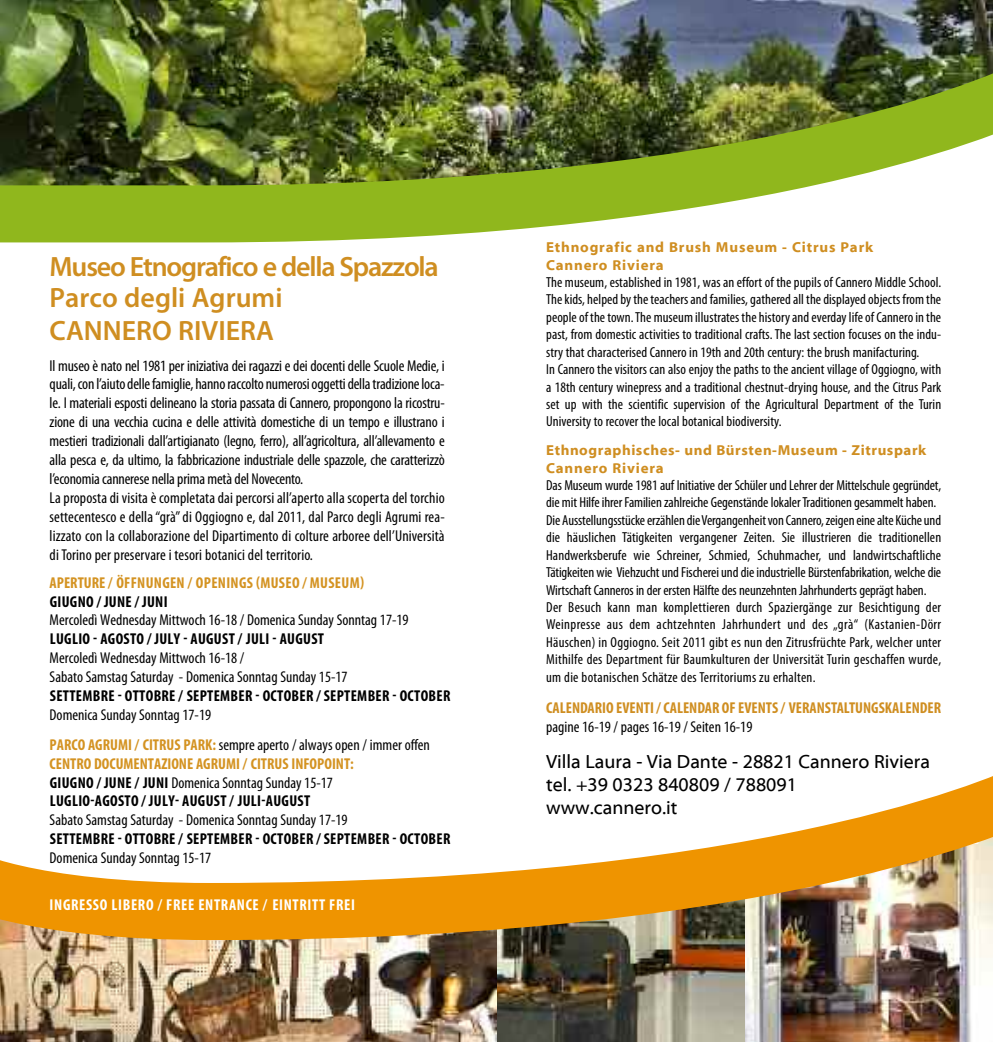
<style>
.page{position:relative;width:993px;height:1042px;background:#fff}
.page>*{position:absolute;margin:0;border:0;box-sizing:border-box;transform-origin:0 0}
.t1{font:600 28px/32.4px "Myriad Pro";letter-spacing:-.02em;color:#cf8e21}
.t2{font:19.25px/23.1px "Myriad Web Pro";color:#000}
.t3{font:condensed 15.75px/18.9px "Myriad Pro";color:#000}
.t4{font:700 condensed 15.75px "Myriad Pro";letter-spacing:.02em;color:#000}
.t5{font:700 condensed 15.75px/18.9px "Myriad Pro";color:#000}
.t6{font:700 condensed 15.75px "Myriad Pro";color:#cf8e21}
.t7{font:700 condensed 15.75px "Myriad Pro";letter-spacing:.02em;color:#d49322}
.t8{font:700 condensed 15.75px "Myriad Pro";letter-spacing:.045em;color:#fff}
.t9{font:condensed 14.53px/17.5px "Myriad Pro";letter-spacing:.005em;color:#000}
.t10{font:700 14.53px/17.5px "Myriad Web Pro";letter-spacing:.055em;color:#cf8e21}
.s1{font-weight:700;color:#d49322}
.s2{color:#d49322}
.s3{font-weight:400}
</style>
<div class="page">
<img style="left:744px;top:968px;width:231px;height:74px">
<img style="left:496px;top:968px;width:248px;height:74px">
<img style="left:0;top:968px;width:496px;height:74px">
<img style="left:0;top:0;width:992px;height:61px">
<img style="left:0;top:61px;width:992px;height:182px">
<img style="left:0;top:776px;width:992px;height:192px">
<h1 class="t1" style="left:50px;top:252px;width:390px">Museo Etnografico e della Spazzola<br>Parco degli Agrumi<br>CANNERO RIVIERA</h1>
<p class="t3" style="left:50px;top:357px;width:396px">Il museo è nato nel 1981 per iniziativa dei ragazzi e dei docenti delle Scuole Medie, i quali,con l’aiutodellefamiglie, hannoraccolto numerosioggettidellatradizioneloca&shy;le. I materiali esposti delineano la storia passata di Cannero, propongono la ricostru&shy;zione di una vecchia cucina e delle attività domestiche di un tempo e illustrano i mestieri tradizionali dall’artigianato (legno, ferro), all’agricoltura, all’allevamento e alla pesca e, da ultimo, la fabbricazione industriale delle spazzole, che caratterizzò l’economia cannerese nella prima metà del Novecento.<br>La proposta di visita è completata dai percorsi all’aperto alla scoperta del torchio settecentesco e della“grà”di Oggiogno e, dal 2011, dal Parco degli Agrumi rea&shy;lizzato con la collaborazione del Dipartimento di colture arboree dell’Università diTorino per preservare i tesori botanici del territorio.</p>
<p class="t7" style="left:50px;top:577px;width:316px">APERTURE/ ÖFFNUNGEN / OPENINGS (MUSEO / MUSEUM)</p>
<p class="t4" style="left:50px;top:596px;width:119px">GIUGNO / JUNE / JUNI</p>
<p class="t3" style="left:50px;top:612px;width:360px">Mercoledì Wednesday Mittwoch 16-18 / Domenica Sunday Sonntag 17-19</p>
<p class="t4" style="left:50px;top:633px;width:276px">LUGLIO - AGOSTO / JULY - AUGUST / JULI - AUGUST</p>
<p class="t3" style="left:50px;top:650px;width:299px">Mercoledì Wednesday Mittwoch 16-18 /<br>Sabato Samstag Saturday - Domenica Sonntag Sunday 15-17</p>
<p class="t4" style="left:50px;top:690px;width:402px">SETTEMBRE - OTTOBRE / SEPTEMBER - OCTOBER / SEPTEMBER - OCTOBER</p>
<p class="t3" style="left:50px;top:701px;width:382px;line-height:29.8px">Domenica Sunday Sonntag 17-19<br><span class="s1">PARCO AGRUMI / CITRUS PARK:</span> sempre aperto / always open / immer offen</p>
<p class="t5" style="left:50px;top:755px;width:306px"><span class="s2">CENTRO DOCUMENTAZIONE AGRUMI / CITRUS INFOPOINT:<br></span>GIUGNO / JUNE / JUNI <span class="s3">Domenica Sonntag Sunday 15-17<br></span>LUGLIO-AGOSTO / JULY- AUGUST / JULI-AUGUST</p>
<p class="t3" style="left:50px;top:812px;width:299px">Sabato Samstag Saturday - Domenica Sonntag Sunday 17-19</p>
<p class="t4" style="left:50px;top:833px;width:402px">SETTEMBRE - OTTOBRE / SEPTEMBER - OCTOBER / SEPTEMBER - OCTOBER</p>
<p class="t3" style="left:50px;top:850px;width:163px">Domenica Sunday Sonntag 15-17</p>
<p class="t8" style="left:50px;top:899px;width:307px">INGRESSO LIBERO / FREE ENTRANCE / EINTRITT FREI</p>
<p class="t10" style="left:546px;top:239px;width:328px">Ethnografic and Brush Museum - Citrus Park<br>Cannero Riviera</p>
<p class="t9" style="left:546px;top:275px;width:396px">The museum, established in 1981, was an effort of the pupils of Cannero Middle School.<br>Thekids, helpedbytheteachersandfamilies,gatheredall thedisplayedobjects fromthe peopleof thetown.Themuseumillustrates the historyandeverdaylifeofCanneroin the past, from domestic activities to traditional crafts. The last section focuses on the indu&shy;stry that characterised Cannero in 19th and 20th century: the brush manifacturing.<br>In Cannero the visitors can also enjoy the paths to the ancient village of Oggiogno, with a 18th century winepress and a traditional chestnut-drying house, and the Citrus Park set up with the scientific supervision of the Agricultural Department of the Turin University to recover the local botanical biodiversity.</p>
<p class="t10" style="left:546px;top:442px;width:381px">Ethnographisches- und Bürsten-Museum - Zitruspark<br>Cannero Riviera</p>
<p class="t9" style="left:546px;top:478px;width:396px">Das Museum wurde 1981 auf Initiative der Schüler und Lehrer der Mittelschule gegründet, die mit Hilfe ihrer Familien zahlreiche Gegenstände lokalerTraditionen gesammelt haben.<br>Die Ausstellungsstückeerzählen dieVergangenheitvon Cannero,zeigen einealte Kücheund die häuslichen Tätigkeiten vergangener Zeiten. Sie illustrieren die traditionellen Handwerksberufe wie Schreiner, Schmied, Schuhmacher, und landwirtschaftliche Tätigkeiten wie Viehzucht und Fischerei und die industrielle Bürstenfabrikation, welche die Wirtschaft Canneros in der ersten Hälfte des neunzehnten Jahrhunderts geprägt haben.<br>Der Besuch kann man komplettieren durch Spaziergänge zur Besichtigung der Weinpresse aus dem achtzehnten Jahrhundert und des „grà“ (Kastanien-Dörr Häuschen) in Oggiogno. Seit 2011 gibt es nun den Zitrusfrüchte Park, welcher unter Mithilfe des Department für Baumkulturen der Universität Turin geschaffen wurde, um die botanischen Schätze des Territoriums zu erhalten.</p>
<p class="t6" style="left:546px;top:702px;width:396px">CALENDARIO EVENTI / CALENDAR OF EVENTS / VERANSTALTUNGSKALENDER</p>
<p class="t3" style="left:546px;top:718px;width:208px">pagine 16-19 / pages 16-19 / Seiten 16-19</p>
<h2 class="t2" style="left:546px;top:750px;width:385px">Villa Laura - Via Dante - 28821 Cannero Riviera tel. +39 0323 840809 / 788091 www.cannero.it</h2>
</div>
